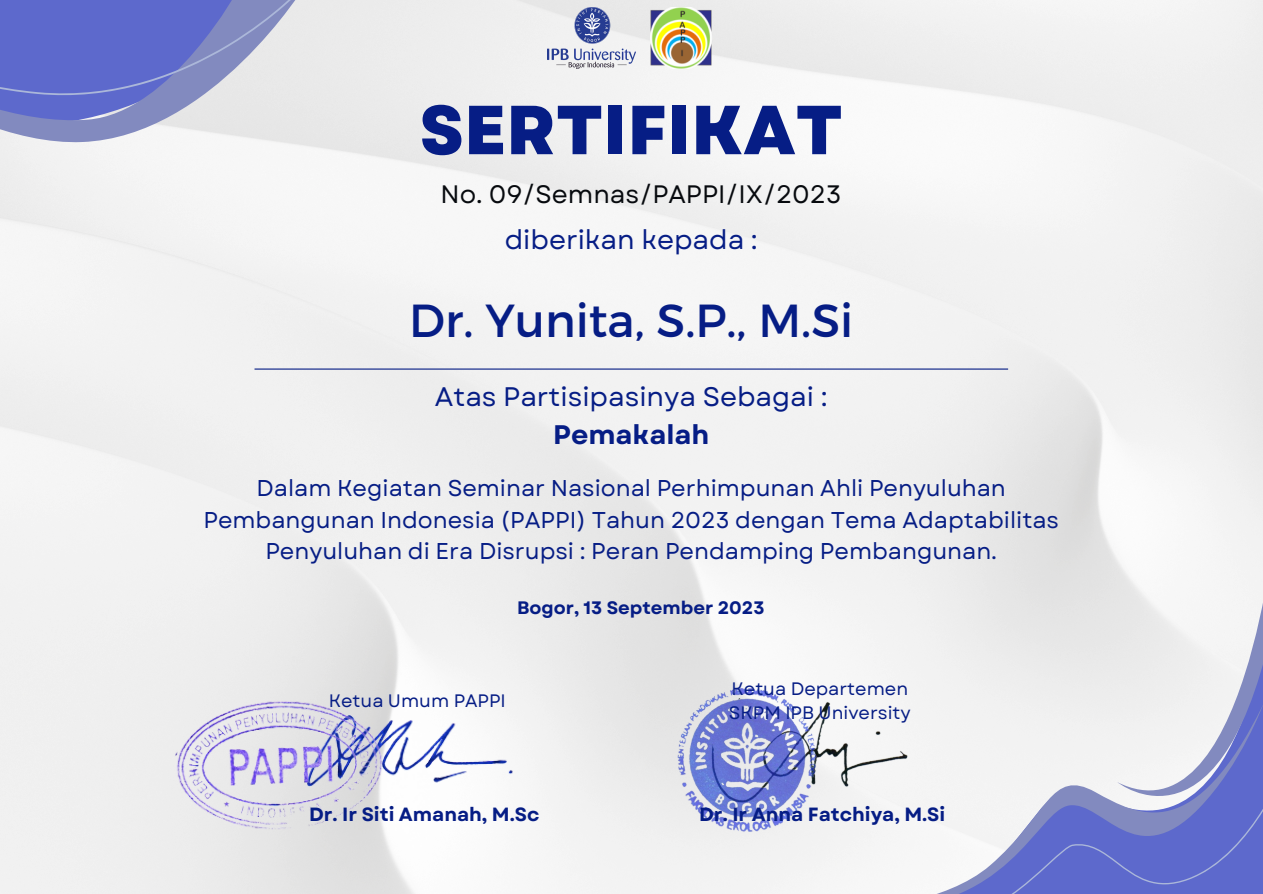
<style>
.page{position:relative;width:1263px;height:894px;background:#fff}
.page>*{position:absolute;margin:0;border:0;box-sizing:border-box;transform-origin:0 0}
.t1{font:800 69.15px "Garet";color:#061d85}
.t2{font:46.2px "Montserrat";color:#061d85}
.t3{font:26.85px "Garet";color:#061d85}
.t4{font:700 26.85px "Garet";color:#061d85}
.t5{font:25.2px "Garet";color:#070a0e}
.t6{font:22.8px/31.5px "Garet";color:#061d85;text-align:center}
.t7{font:700 19.05px "Garet";color:#061d85}
.t8{font:18px/24.8px "Garet";color:#061d85}
.t9{font:700 18px "Garet";color:#061d85}
</style>
<div class="page">
<img style="left:0;top:0;width:1263px;height:893px">
<hr style="left:255px;top:368px;width:753px;height:1px;background:#061d85">
<svg style="left:864px;top:572px;width:253px;height:131px;fill:#ededed"></svg>
<div style="left:864px;top:703px;width:253px;height:190px;background:#f3f3f3"></div>
<svg style="left:1117px;top:519px;width:146px;height:237px;fill:#f2f2f2"></svg>
<svg style="left:968px;top:756px;width:295px;height:137px"></svg>
<div style="left:0;top:148px;width:302px;height:371px;background:#f2f2f2"></div>
<svg style="left:0;top:0;width:302px;height:148px;background:#9098d2"></svg>
<img style="left:650px;top:7px;width:65px;height:61px">
<img style="left:547px;top:7px;width:89px;height:61px">
<img style="left:388px;top:714px;width:128px;height:72px">
<div style="left:819px;top:698px;width:144px;height:127px;background:#f4f4f4"></div>
<img style="left:676px;top:686px;width:143px;height:148px">
<img style="left:174px;top:698px;width:214px;height:135px">
<p class="t1" style="left:420px;top:80px;width:424px">SERTIFIKAT</p>
<p class="t5" style="left:441px;top:176px;width:402px">No. 09/Semnas/PAPPI/IX/2023</p>
<p class="t3" style="left:505px;top:220px;width:255px">diberikan kepada :</p>
<p class="t2" style="left:409px;top:290px;width:445px">Dr. Yunita, S.P., M.Si</p>
<p class="t3" style="left:435px;top:377px;width:394px">Atas Partisipasinya Sebagai :</p>
<p class="t4" style="left:553px;top:414px;width:158px">Pemakalah</p>
<p class="t6" style="left:203px;top:472px;width:857px">Dalam Kegiatan Seminar Nasional Perhimpunan Ahli Penyuluhan<br>Pembangunan Indonesia (PAPPI) Tahun 2023 dengan Tema Adaptabilitas<br>Penyuluhan di Era Disrupsi : Peran Pendamping Pembangunan.</p>
<p class="t9" style="left:517px;top:594px;width:249px">Bogor, 13 September 2023</p>
<p class="t8" style="left:329px;top:688px;width:179px">Ketua Umum PAPPI</p>
<p class="t8" style="left:729px;top:675px;width:183px">Ketua Departemen<br>SKPM IPB University</p>
<p class="t7" style="left:309px;top:800px;width:232px">Dr. Ir Siti Amanah, M.Sc</p>
<p class="t7" style="left:699px;top:800px;width:248px">Dr. Ir Anna Fatchiya, M.Si</p>
</div>
